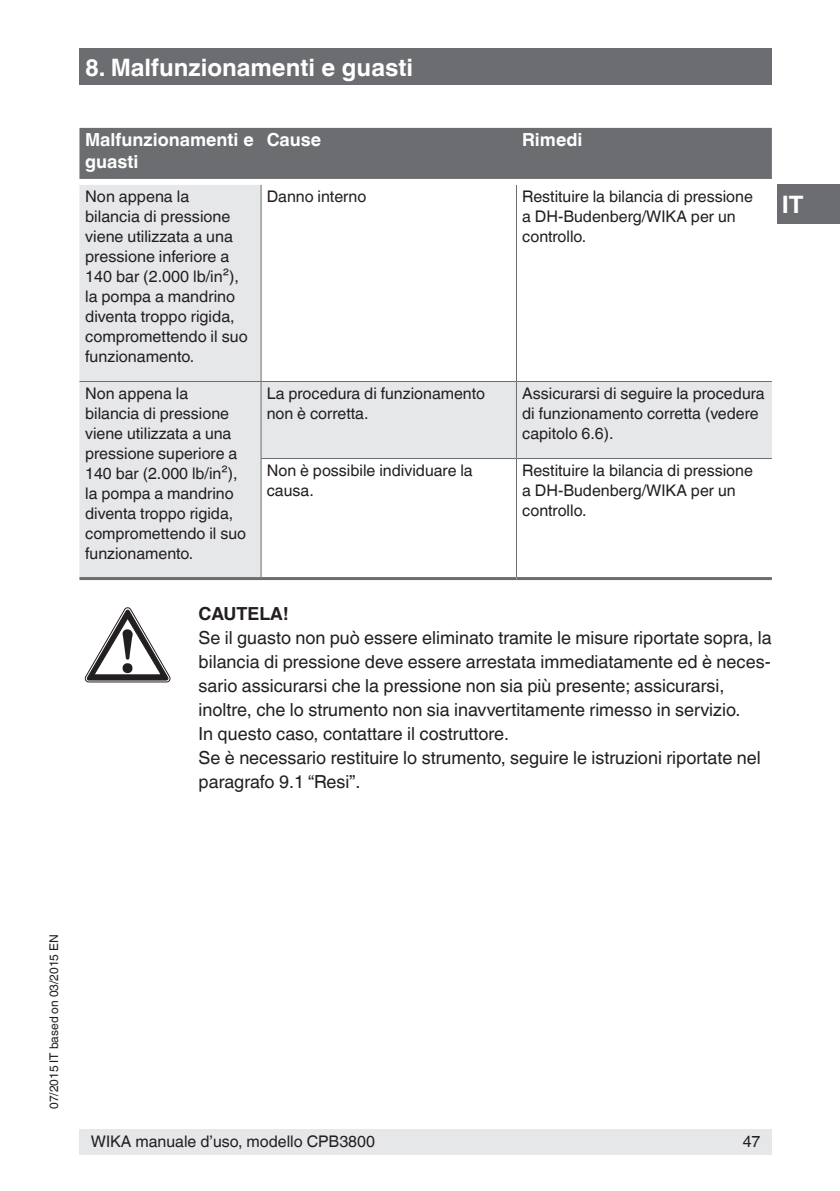
<style>
.page{position:relative;width:840px;height:1191px;background:#fff}
.page>*{position:absolute;margin:0;border:0;box-sizing:border-box;transform-origin:0 0}
.t1{font:700 24px "Helvetica World";color:#fff}
.t2{font:18px/24px "Helvetica World";color:#231f20}
.t3{font:700 18px/22px "Helvetica World";color:#fff}
.t4{font:700 18px "Helvetica World";color:#231f20}
.t5{font:16px/20px "Helvetica World";color:#231f20}
.t6{font:12px "Helvetica World";color:#231f20}
</style>
<div class="page">
<div style="left:79px;top:1128px;width:692px;height:26px;background:#e6e7e9"></div>
<div style="left:79px;top:48px;width:692px;height:37px;background:#6c6d70"></div>
<div style="left:777px;top:185px;width:62px;height:39px;background:#6c6d70"></div>
<div style="left:79px;top:128px;width:692px;height:51px;background:#6c6d70"></div>
<svg style="left:79px;top:185px;width:692px;height:392px"></svg>
<hr style="left:79px;top:577px;width:182px;height:3px;background:#6c6d70">
<hr style="left:260px;top:185px;width:1px;height:196px;background:#6c6d70">
<hr style="left:515px;top:185px;width:1px;height:196px;background:#6c6d70">
<hr style="left:79px;top:381px;width:182px;height:1px;background:#6c6d70">
<hr style="left:261px;top:381px;width:255px;height:1px;background:#6c6d70">
<hr style="left:260px;top:382px;width:1px;height:76px;background:#6c6d70">
<hr style="left:516px;top:381px;width:255px;height:1px;background:#6c6d70">
<hr style="left:515px;top:382px;width:1px;height:76px;background:#6c6d70">
<hr style="left:260px;top:458px;width:256px;height:1px;background:#6c6d70">
<hr style="left:260px;top:459px;width:1px;height:118px;background:#6c6d70">
<hr style="left:516px;top:458px;width:255px;height:1px;background:#6c6d70">
<hr style="left:515px;top:459px;width:1px;height:118px;background:#6c6d70">
<hr style="left:261px;top:577px;width:255px;height:3px;background:#6c6d70">
<hr style="left:516px;top:577px;width:255px;height:3px;background:#6c6d70">
<svg style="left:85px;top:607px;width:85px;height:75px"></svg>
<h1 class="t1" style="left:85px;top:53px;width:329px">8. Malfunzionamenti e guasti</h1>
<p class="t3" style="left:85px;top:129px;width:170px">Malfunzionamenti e guasti</p>
<p class="t3" style="left:266px;top:129px;width:56px">Cause</p>
<p class="t3" style="left:522px;top:129px;width:62px">Rimedi</p>
<p class="t5" style="left:85px;top:186px;width:164px">Non appena la bilancia di pressione viene utilizzata a una pressione inferiore a<br>140 bar (2.000 lb/in²), la pompa a mandrino diventa troppo rigida, compromettendo il suo funzionamento.</p>
<p class="t5" style="left:266px;top:186px;width:101px">Danno interno</p>
<p class="t5" style="left:522px;top:186px;width:232px">Restituire la bilancia di pressione a DH-Budenberg/WIKA per un controllo.</p>
<p class="t5" style="left:85px;top:383px;width:162px">Non appena la bilancia di pressione viene utilizzata a una pressione superiore a<br>140 bar (2.000 lb/in²), la pompa a mandrino diventa troppo rigida, compromettendo il suo funzionamento.</p>
<p class="t5" style="left:266px;top:383px;width:220px">La procedura di funzionamento non è corretta.</p>
<p class="t5" style="left:522px;top:383px;width:244px">Assicurarsi di seguire la procedura di funzionamento corretta (vedere capitolo 6.6).</p>
<p class="t5" style="left:266px;top:460px;width:207px">Non è possibile individuare la causa.</p>
<p class="t5" style="left:522px;top:460px;width:232px">Restituire la bilancia di pressione a DH-Budenberg/WIKA per un controllo.</p>
<h1 class="t1" style="left:781px;top:191px;width:23px">IT</h1>
<p class="t4" style="left:198px;top:603px;width:92px">CAUTELA!</p>
<p class="t2" style="left:198px;top:626px;width:574px">Se il guasto non può essere eliminato tramite le misure riportate sopra, la bilancia di pressione deve essere arrestata immediatamente ed è neces&shy;sario assicurarsi che la pressione non sia più presente; assicurarsi, inoltre, che lo strumento non sia inavvertitamente rimesso in servizio.<br>In questo caso, contattare il costruttore.<br>Se è necessario restituire lo strumento, seguire le istruzioni riportate nel paragrafo 9.1 “Resi”.</p>
<p class="t6" style="left:47px;top:1109px;width:176px;rotate:-90deg">07/2015 IT based on 03/2015 EN</p>
<p class="t5" style="left:91px;top:1131px;width:285px">WIKA manuale d’uso, modello CPB3800</p>
<p class="t5" style="left:742px;top:1131px;width:19px">47</p>
</div>
